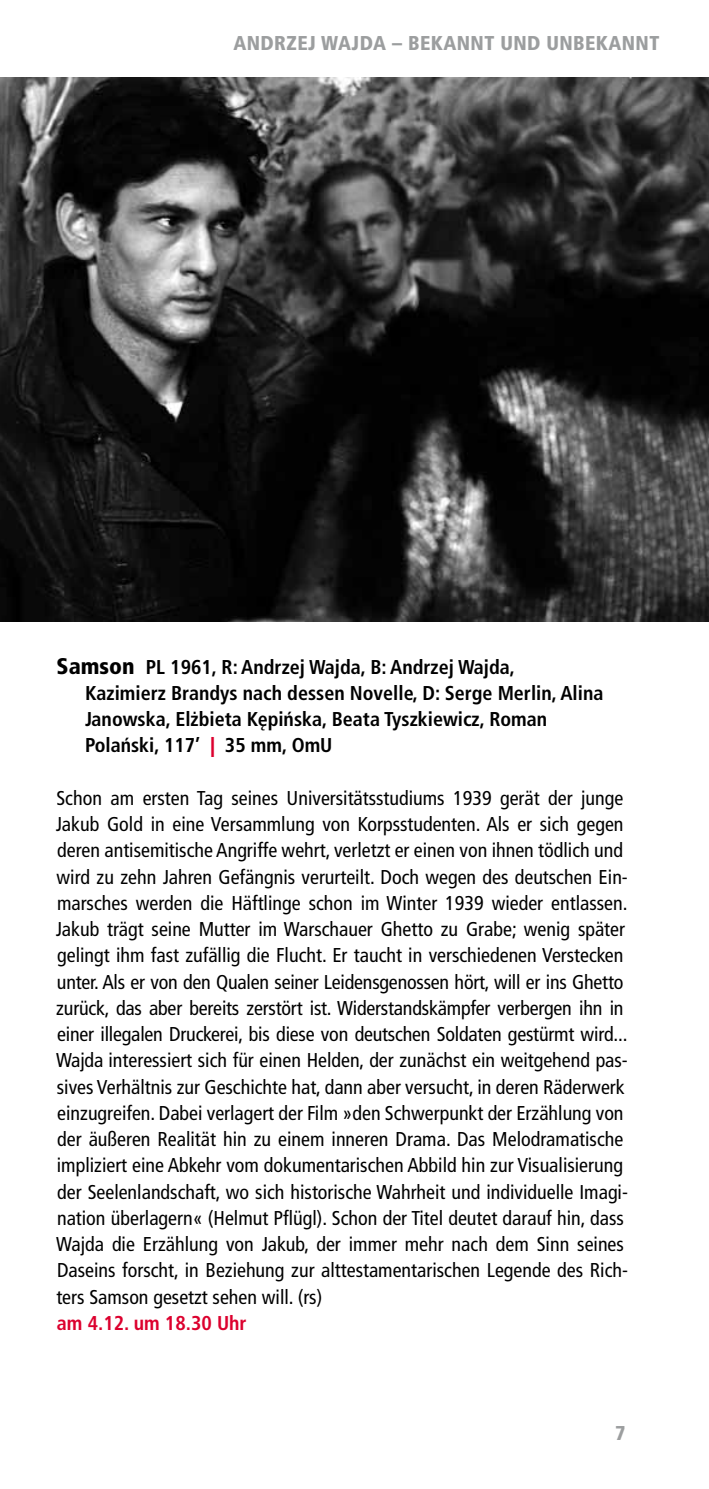
<style>
.page{position:relative;width:709px;height:1489px;background:#fff}
.page>*{position:absolute;margin:0;border:0;box-sizing:border-box;transform-origin:0 0}
.t1{font:condensed 20px/26.2px "Frutiger LT Com";color:#000}
.t2{font:700 condensed 20px/26.2px "Frutiger LT Com";color:#000}
.t3{font:900 condensed 20px "Frutiger LT Com";letter-spacing:.02em;color:#9c9e9f}
.t4{font:700 condensed 20px "Frutiger LT Com";color:#dc002e}
.s1{font-weight:900;font-size:22.5px}
.s2{font-weight:900;font-stretch:normal;color:#dc002e}
</style>
<div class="page">
<img style="left:0;top:78px;width:709px;height:543px">
<p class="t3" style="left:233px;top:31px;width:427px">ANDRZEJ WAJDA – BEKANNT UND UNBEKANNT</p>
<p class="t2" style="left:85px;top:653px;width:520px;text-indent:-28px"><span class="s1">Samson</span> PL 1961, R: Andrzej Wajda, B: Andrzej Wajda,<br>Kazimierz Brandys nach dessen Novelle, D: Serge Merlin, Alina Janowska, Elżbieta Kępińska, Beata Tyszkiewicz, Roman Polański, 117’ <span class="s2">|</span> 35 mm, OmU</p>
<p class="t1" style="left:56px;top:784px;width:573px">Schon am ersten Tag seines Universitätsstudiums 1939 gerät der junge Jakub Gold in eine Versammlung von Korpsstudenten. Als er sich gegen deren antisemitische Angriffe wehrt, verletzt er einen von ihnen tödlich und wird zu zehn Jahren Gefängnis verurteilt. Doch wegen des deutschen Ein&shy;marsches werden die Häftlinge schon im Winter 1939 wieder entlassen.<br>Jakub trägt seine Mutter im Warschauer Ghetto zu Grabe; wenig später gelingt ihm fast zufällig die Flucht. Er taucht in verschiedenen Verstecken unter. Als er von den Qualen seiner Leidensgenossen hört, will er ins Ghetto zurück, das aber bereits zerstört ist. Widerstandskämpfer verbergen ihn in einer illegalen Druckerei, bis diese von deutschen Soldaten gestürmt wird...<br>Wajda interessiert sich für einen Helden, der zunächst ein weitgehend pas&shy;sives Verhältnis zur Geschichte hat, dann aber versucht, in deren Räderwerk einzugreifen. Dabei verlagert der Film »den Schwerpunkt der Erzählung von der äußeren Realität hin zu einem inneren Drama. Das Melodramatische impliziert eine Abkehr vom dokumentarischen Abbild hin zur Visualisierung der Seelenlandschaft, wo sich historische Wahrheit und individuelle Imagi&shy;nation überlagern« (Helmut Pflügl). Schon der Titel deutet darauf hin, dass Wajda die Erzählung von Jakub, der immer mehr nach dem Sinn seines Daseins forscht, in Beziehung zur alttestamentarischen Legende des Rich&shy;ters Samson gesetzt sehen will. (rs)</p>
<p class="t4" style="left:57px;top:1310px;width:191px">am 4.12. um 18.30 Uhr</p>
<p class="t3" style="left:615px;top:1420px;width:12px">7</p>
</div>
